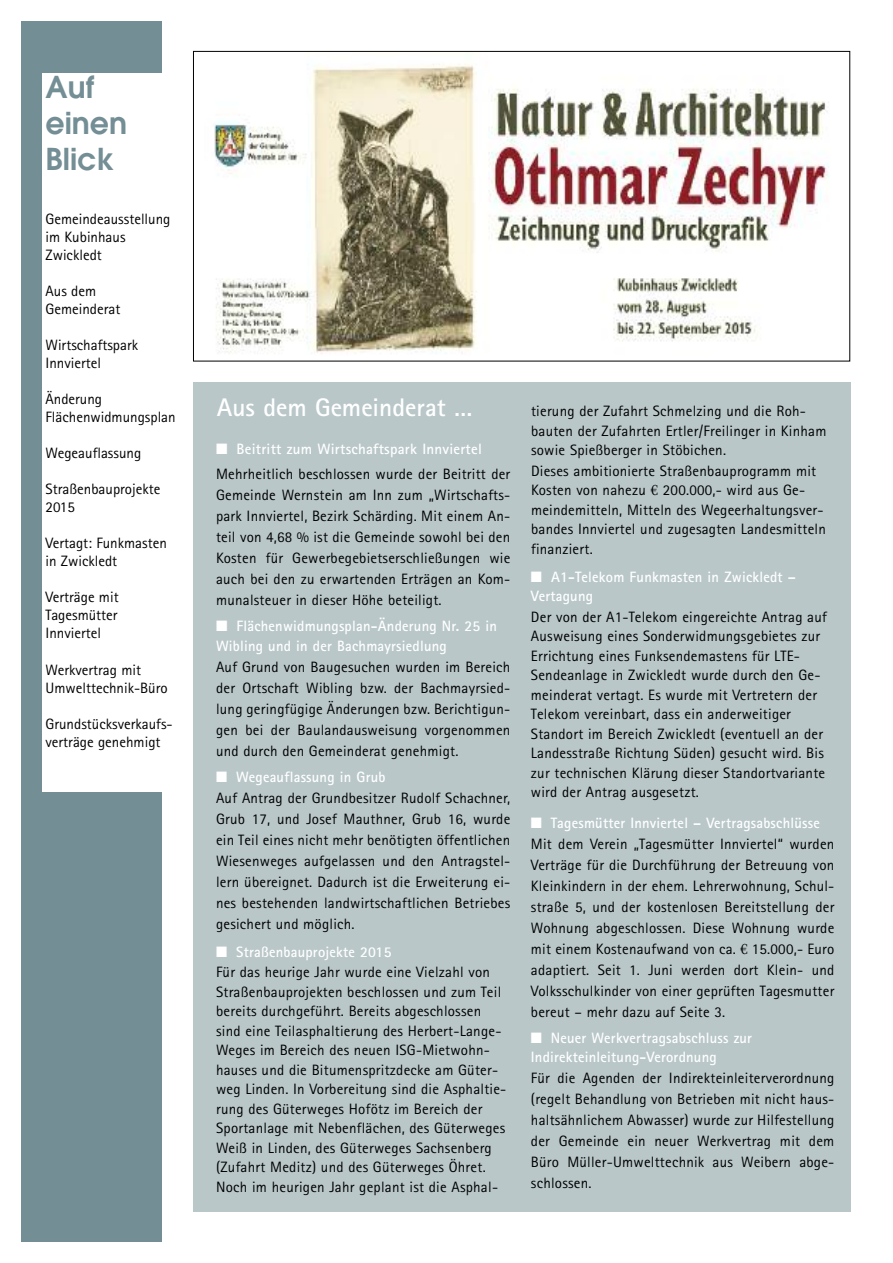
<style>
.page{position:relative;width:893px;height:1263px;background:#fff}
.page>*{position:absolute;margin:0;border:0;box-sizing:border-box;transform-origin:0 0}
.t1{font:600 30px/36px "Avant Garde";color:#738e94}
.t2{font:700 25.5px "Rotis Sans Serif";color:#fff}
.t3{font:15px/21px "Rotis Sans Serif";letter-spacing:.015em;color:#000}
.t4{font:700 15px/19.5px "Rotis Sans Serif";letter-spacing:.015em;color:#fff}
.s1{color:#fff}
.s2{font-weight:700;color:#fff}
.s3{font-family:"Adobe Caslon Pro"}
</style>
<div class="page">
<div style="left:21px;top:21px;width:141px;height:1221px;background:#738e94"></div>
<div style="left:43px;top:73px;width:134px;height:719px;background:#fff"></div>
<div style="left:193px;top:382px;width:657px;height:830px;background:#b9c7c9"></div>
<img style="left:214px;top:64px;width:615px;height:290px">
<h1 class="t1" style="left:46px;top:72px;width:83px">Auf einen<br>Blick</h1>
<p class="t3" style="left:46px;top:212px;width:126px;line-height:18px">Gemeindeausstellung im Kubinhaus<br>Zwickledt</p>
<p class="t3" style="left:46px;top:284px;width:76px;line-height:18px">Aus dem<br>Gemeinderat</p>
<p class="t3" style="left:46px;top:338px;width:94px;line-height:18px">Wirtschaftspark<br>Innviertel</p>
<p class="t3" style="left:46px;top:392px;width:132px;line-height:18px">Änderung<br>Flächenwidmungsplan</p>
<p class="t3" style="left:46px;top:444px;width:97px">Wegeauflassung</p>
<p class="t3" style="left:46px;top:482px;width:116px;line-height:18px">Straßenbauprojekte<br>2015</p>
<p class="t3" style="left:46px;top:536px;width:123px;line-height:18px">Vertagt: Funkmasten in Zwickledt</p>
<p class="t3" style="left:46px;top:590px;width:75px;line-height:18px;text-align:justify">Verträge mit Tagesmütter Innviertel</p>
<p class="t3" style="left:46px;top:662px;width:124px;line-height:18px">Werkvertrag mit<br>Umwelttechnik-Büro</p>
<p class="t3" style="left:46px;top:716px;width:129px;line-height:18px">Grundstücksverkaufs&shy;verträge genehmigt</p>
<h2 class="t2" style="left:217px;top:398px;width:257px">Aus dem Gemeinderat …</h2>
<p class="t3" style="left:216px;top:438px;width:296px;line-height:25.2px"><span class="s1">■</span> <span class="s2">Beitritt zum Wirtschaftspark Innviertel<br></span>Mehrheitlich beschlossen wurde der Beitritt der</p>
<p class="t3" style="left:216px;top:486px;width:296px;text-align:justify">Gemeinde Wernstein am Inn zum „Wirtschafts&shy;park Innviertel, Bezirk Schärding. Mit einem An&shy;teil von 4,68 % ist die Gemeinde sowohl bei den Kosten für Gewerbegebietserschließungen wie auch bei den zu erwartenden Erträgen an Kom&shy;munalsteuer in dieser Höhe beteiligt.</p>
<p class="t4" style="left:216px;top:618px;width:282px">■ Flächenwidmungsplan-Änderung Nr. 25 in<br>Wibling und in der Bachmayrsiedlung</p>
<p class="t3" style="left:216px;top:658px;width:296px;text-align:justify">Auf Grund von Baugesuchen wurden im Bereich der Ortschaft Wibling bzw. der Bachmayrsied&shy;lung geringfügige Änderungen bzw. Berichtigun&shy;gen bei der Baulandausweisung vorgenommen und durch den Gemeinderat genehmigt.</p>
<p class="t3" style="left:216px;top:768px;width:296px"><span class="s1">■</span> <span class="s2">Wegeauflassung in Grub<br></span>Auf Antrag der Grundbesitzer Rudolf Schachner, Grub 17, und Josef Mauthner, Grub 16, wurde ein Teil eines nicht mehr benötigten öffentlichen Wiesenweges aufgelassen und den Antragstel&shy;lern übereignet. Dadurch ist die Erweiterung ei&shy;nes bestehenden landwirtschaftlichen Betriebes gesichert und möglich.</p>
<p class="t3" style="left:216px;top:943px;width:292px;line-height:19.5px"><span class="s1">■</span> <span class="s2">Straßenbauprojekte 2015<br></span>Für das heurige Jahr wurde eine Vielzahl von Straßenbauprojekten beschlossen und zum Teil bereits durchgeführt. Bereits abgeschlossen sind eine Teilasphaltierung des Herbert-Lange-Weges im Bereich des neuen ISG-Mietwohn&shy;hauses und die Bitumenspritzdecke am Güter&shy;weg Linden. In Vorbereitung sind die Asphaltie&shy;rung des Güterweges Hofötz im Bereich der Sportanlage mit Nebenflächen, des Güterweges Weiß in Linden, des Güterweges Sachsenberg (Zufahrt Meditz) und des Güterweges Öhret.<br>Noch im heurigen Jahr geplant ist die Asphal-</p>
<p class="t3" style="left:531px;top:403px;width:297px;line-height:19.6px">tierung der Zufahrt Schmelzing und die Roh&shy;bauten der Zufahrten Ertler/Freilinger in Kinham sowie Spießberger in Stöbichen.<br>Dieses ambitionierte Straßenbauprogramm mit Kosten von nahezu <span class="s3">€</span> 200.000,- wird aus Ge&shy;meindemitteln, Mitteln des Wegeerhaltungsver&shy;bandes Innviertel und zugesagten Landesmitteln finanziert.</p>
<p class="t4" style="left:531px;top:568px;width:266px">■ A1-Telekom Funkmasten in Zwickledt –<br>Vertagung</p>
<p class="t3" style="left:531px;top:608px;width:297px;line-height:19.5px">Der von der A1-Telekom eingereichte Antrag auf Ausweisung eines Sonderwidmungsgebietes zur Errichtung eines Funksendemastens für LTE-Sendeanlage in Zwickledt wurde durch den Ge&shy;meinderat vertagt. Es wurde mit Vertretern der Telekom vereinbart, dass ein anderweitiger Standort im Bereich Zwickledt (eventuell an der Landesstraße Richtung Süden) gesucht wird. Bis zur technischen Klärung dieser Standortvariante wird der Antrag ausgesetzt.</p>
<p class="t3" style="left:531px;top:813px;width:305px"><span class="s1">■</span> <span class="s2">Tagesmütter Innviertel – Vertragsabschlüsse </span>Mit dem Verein „Tagesmütter Innviertel“ wurden Verträge für die Durchführung der Betreuung von Kleinkindern in der ehem. Lehrerwohnung, Schul&shy;straße 5, und der kostenlosen Bereitstellung der Wohnung abgeschlossen. Diese Wohnung wurde mit einem Kostenaufwand von ca. <span class="s3">€</span> 15.000,- Euro adaptiert. Seit 1. Juni werden dort Klein- und Volksschulkinder von einer geprüften Tagesmutter bereut – mehr dazu auf Seite 3.</p>
<p class="t4" style="left:531px;top:1029px;width:223px">■ Neuer Werkvertragsabschluss zur<br>Indirekteinleitung-Verordnung</p>
<p class="t3" style="left:531px;top:1069px;width:305px;text-align:justify">Für die Agenden der Indirekteinleiterverordnung (regelt Behandlung von Betrieben mit nicht haus&shy;haltsähnlichem Abwasser) wurde zur Hilfestellung der Gemeinde ein neuer Werkvertrag mit dem Büro Müller-Umwelttechnik aus Weibern abge&shy;schlossen.</p>
</div>
